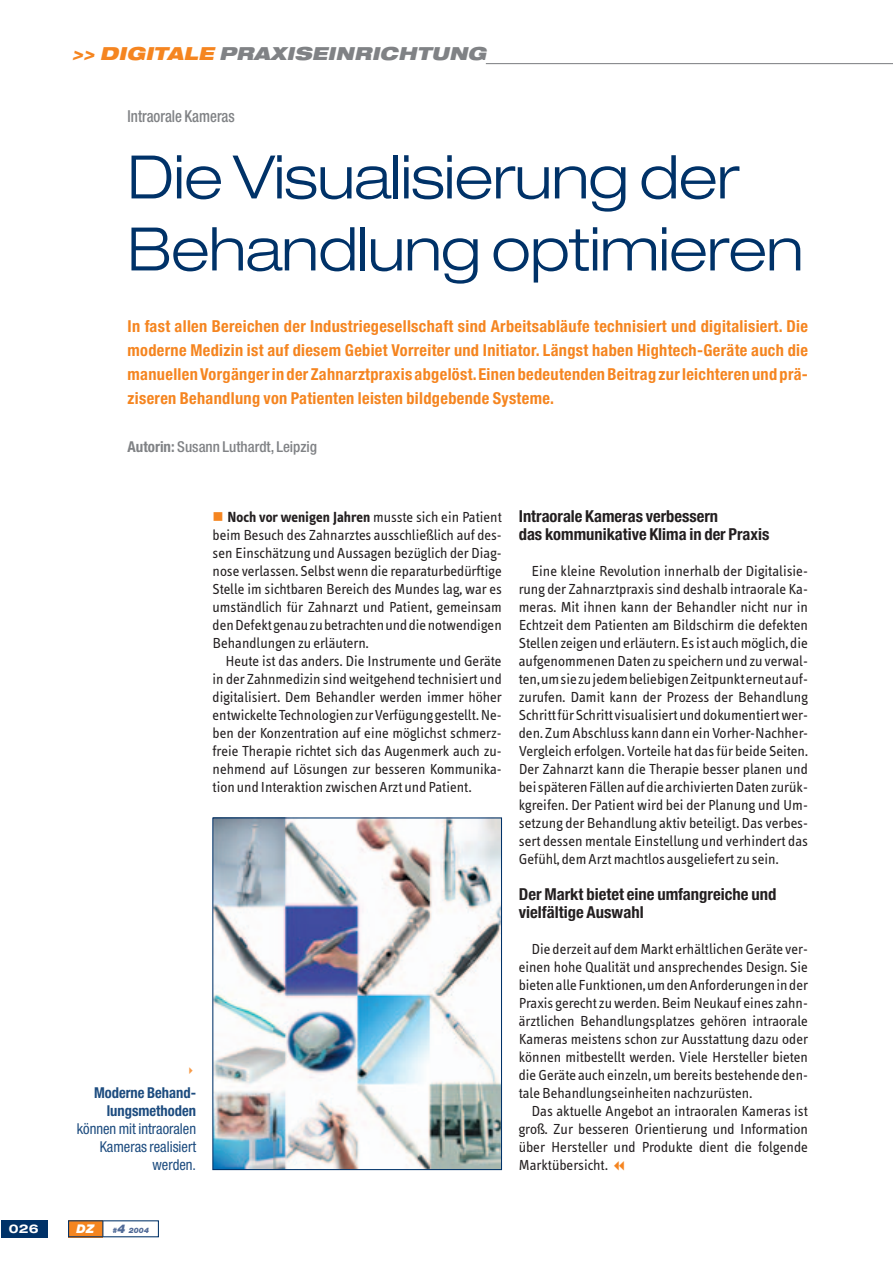
<style>
.page{position:relative;width:893px;height:1263px;background:#fff}
.page>*{position:absolute;margin:0;border:0;box-sizing:border-box;transform-origin:0 0}
.t1{font:300 expanded 60px/72px "Helvetica Neue";letter-spacing:-.01em;color:#003268}
.t2{font:italic 900 expanded 18px "Helvetica Neue";letter-spacing:.015em;color:#808285}
.t3{font:700 condensed 16.5px/24px "Helvetica Neue";letter-spacing:.02em;color:#f58520;text-align:justify}
.t4{font:700 condensed 16.5px/18px "Helvetica Neue";color:#231f20}
.t5{font:500 condensed 16.5px "Helvetica Neue";color:#808285;scale:.9 1}
.t6{font:15px/18px "Info Text";color:#231f20;text-align:justify}
.t7{font:condensed 15px/18px "Helvetica Neue";color:#1d4c7f;text-align:right}
.t8{font:500 condensed 15px "Helvetica Neue";color:#808285}
.t9{font:700 condensed 15px/18px "Helvetica Neue";color:#1d4c7f;text-align:right}
.t10{font:700 expanded 12px "Helvetica Neue";color:#fff}
.t11{font:italic 900 12px "Helvetica Neue";color:#fff}
.t12{font:italic 900 7.5px "Helvetica Neue";color:#516b98}
.s1{color:#f58520}
.s2{font-weight:700}
.s3{font-size:12px}
</style>
<div class="page">
<hr style="left:486px;top:63px;width:407px;height:1px;background:#808285">
<div style="left:68px;top:1220px;width:35px;height:17px;background:#f58520"></div>
<div style="left:1px;top:1220px;width:47px;height:17px;background:#003268"></div>
<svg style="left:102px;top:1221px;width:1px;height:15px"></svg>
<img style="left:214px;top:819px;width:286px;height:349px">
<div style="left:212px;top:817px;width:290px;height:353px;border:1px solid #003268"></div>
<p class="t2" style="left:72px;top:46px;width:419px"><span class="s1">&gt;&gt; DIGITALE</span> PRAXISEINRICHTUNG</p>
<p class="t5" style="left:128px;top:110px;width:121px">Intraorale Kameras</p>
<h1 class="t1" style="left:128px;top:147px;width:678px">Die Visualisierung der<br>Behandlung optimieren</h1>
<p class="t3" style="left:128px;top:315px;width:682px">In fast allen Bereichen der Industriegesellschaft sind Arbeitsabläufe technisiert und digitalisiert. Die moderne Medizin ist auf diesem Gebiet Vorreiter und Initiator. Längst haben Hightech-Geräte auch die manuellen Vorgänger in der Zahnarztpraxis abgelöst.Einen bedeutenden Beitrag zur leichteren und prä&shy;ziseren Behandlung von Patienten leisten bildgebende Systeme.</p>
<p class="t8" style="left:128px;top:441px;width:191px"><span class="s2">Autorin:</span> Susann Luthardt, Leipzig</p>
<p class="t6" style="left:213px;top:509px;width:291px;text-indent:15px"><span class="s2">Noch vor wenigen Jahren</span> musste sich ein Patient beim Besuch des Zahnarztes ausschließlich auf des&shy;sen Einschätzung und Aussagen bezüglich der Diag&shy;nose verlassen. Selbst wenn die reparaturbedürftige Stelle im sichtbaren Bereich des Mundes lag, war es umständlich für Zahnarzt und Patient, gemeinsam den Defekt genau zu betrachten und die notwendigen Behandlungen zu erläutern.</p>
<p class="t6" style="left:213px;top:653px;width:291px;text-indent:13px">Heute ist das anders. Die Instrumente und Geräte in der Zahnmedizin sind weitgehend technisiert und digitalisiert. Dem Behandler werden immer höher entwickelte Technologien zur Verfügung gestellt. Ne&shy;ben der Konzentration auf eine möglichst schmerz&shy;freie Therapie richtet sich das Augenmerk auch zu&shy;nehmend auf Lösungen zur besseren Kommunika&shy;tion und Interaktion zwischen Arzt und Patient.</p>
<p class="t9" style="left:94px;top:1085px;width:104px">Moderne Behand&shy;lungsmethoden</p>
<p class="t7" style="left:77px;top:1121px;width:121px">können mit intraoralen<br>Kameras realisiert werden.</p>
<p class="t4" style="left:519px;top:508px;width:252px">Intraorale Kameras verbessern<br>das kommunikative Klima in der Praxis</p>
<p class="t6" style="left:519px;top:563px;width:291px;text-indent:13px">Eine kleine Revolution innerhalb der Digitalisie&shy;rung der Zahnarztpraxis sind deshalb intraorale Ka&shy;meras. Mit ihnen kann der Behandler nicht nur in Echtzeit dem Patienten am Bildschirm die defekten Stellen zeigen und erläutern. Es ist auch möglich, die aufgenommenen Daten zu speichern und zu verwal&shy;ten, um sie zu jedem beliebigen Zeitpunkt erneut auf&shy;zurufen. Damit kann der Prozess der Behandlung Schritt für Schritt visualisiert und dokumentiert wer&shy;den. Zum Abschluss kann dann ein Vorher-Nachher-Vergleich erfolgen. Vorteile hat das für beide Seiten.<br>Der Zahnarzt kann die Therapie besser planen und bei späteren Fällen auf die archivierten Daten zurük&shy;kgreifen. Der Patient wird bei der Planung und Um&shy;setzung der Behandlung aktiv beteiligt. Das verbes&shy;sert dessen mentale Einstellung und verhindert das Gefühl, dem Arzt machtlos ausgeliefert zu sein.</p>
<p class="t4" style="left:519px;top:886px;width:259px">Der Markt bietet eine umfangreiche und vielfältige Auswahl</p>
<p class="t6" style="left:519px;top:941px;width:291px;text-indent:13px">Die derzeit auf dem Markt erhältlichen Geräte ver&shy;einen hohe Qualität und ansprechendes Design. Sie bieten alle Funktionen, um den Anforderungen in der Praxis gerecht zu werden. Beim Neukauf eines zahn&shy;ärztlichen Behandlungsplatzes gehören intraorale Kameras meistens schon zur Ausstattung dazu oder können mitbestellt werden. Viele Hersteller bieten die Geräte auch einzeln, um bereits bestehende den&shy;tale Behandlungseinheiten nachzurüsten.</p>
<p class="t6" style="left:519px;top:1103px;width:291px;text-indent:13px">Das aktuelle Angebot an intraoralen Kameras ist groß. Zur besseren Orientierung und Information über Hersteller und Produkte dient die folgende Marktübersicht.</p>
<p class="t10" style="left:9px;top:1224px;width:31px">026</p>
<p class="t11" style="left:77px;top:1224px;width:19px">DZ</p>
<p class="t12" style="left:112px;top:1227px;width:38px">#<span class="s3">4</span> 2004</p>
</div>
